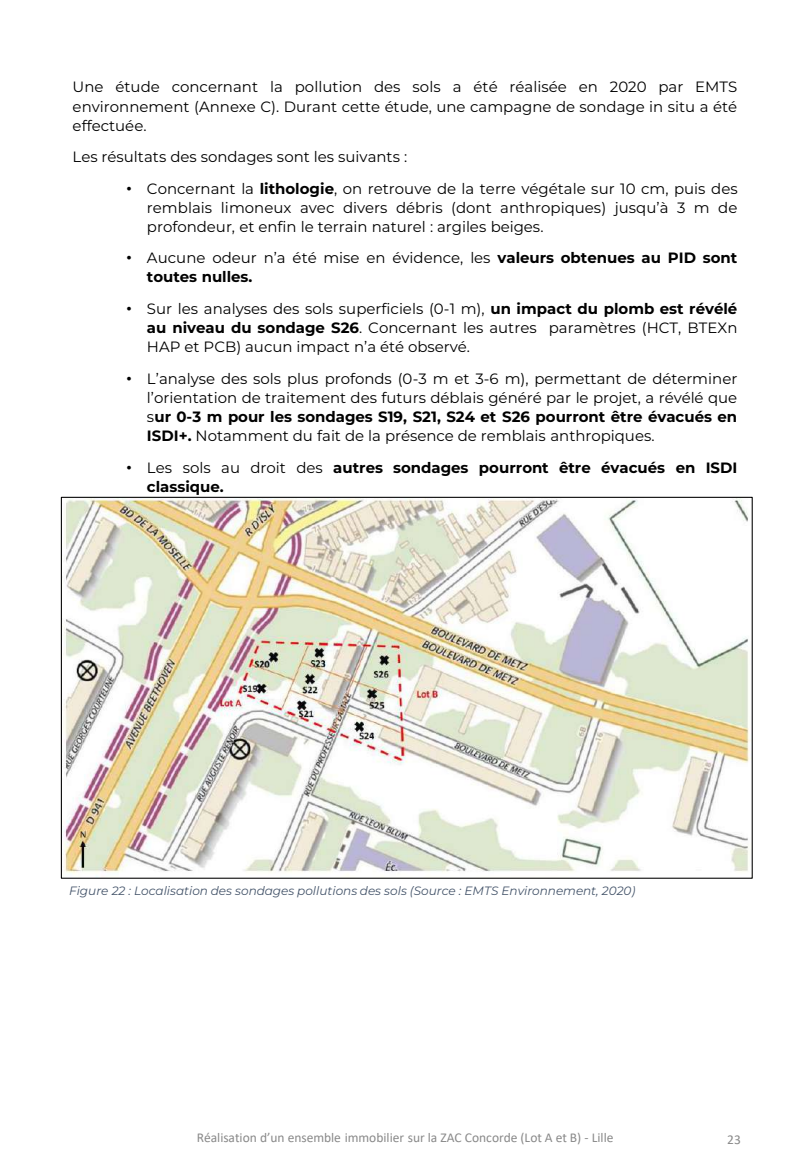
<style>
.page{position:relative;width:810px;height:1170px;background:#fff}
.page>*{position:absolute;margin:0;border:0;box-sizing:border-box;transform-origin:0 0}
.t1{font:15px/19.2px "Montserrat";color:#000;text-align:justify}
.t2{font:700 15px/19.2px "Montserrat";color:#000}
.t3{font:13.5px "Calibri";letter-spacing:-.005em;color:#898989}
.t4{font:italic 12px "Montserrat";color:#44546a}
.s1{font-family:"Arial"}
.s2{font-weight:700}
.s3{font-family:"Arial";font-weight:400}
.s4{font-weight:400}
</style>
<div class="page">
<img style="left:64px;top:499px;width:687px;height:378px">
<p class="t1" style="left:73px;top:77px;width:666px">Une étude concernant la pollution des sols a été réalisée en 2020 par EMTS environnement (Annexe C). Durant cette étude, une campagne de sondage in situ a été effectuée.</p>
<p class="t1" style="left:73px;top:147px;width:336px">Les résultats des sondages sont les suivants :</p>
<p class="t1" style="left:147px;top:179px;width:592px;text-indent:-20px"><span class="s1">•</span> Concernant la <span class="s2">lithologie</span>, on retrouve de la terre végétale sur 10 cm, puis des remblais limoneux avec divers débris (dont anthropiques) jusqu’à 3 m de profondeur, et enfin le terrain naturel : argiles beiges.</p>
<p class="t2" style="left:147px;top:248px;width:592px;text-indent:-20px"><span class="s3">•</span> <span class="s4">Aucune odeur n’a été mise en évidence, les</span> valeurs obtenues au PID sont toutes nulles.</p>
<p class="t1" style="left:147px;top:299px;width:592px;text-indent:-20px"><span class="s1">•</span> Sur les analyses des sols superficiels (0-1 m), <span class="s2">un impact du plomb est révélé au niveau du sondage S26</span>. Concernant les autres paramètres (HCT, BTEXn HAP et PCB) aucun impact n’a été observé.</p>
<p class="t1" style="left:147px;top:369px;width:592px;text-indent:-20px"><span class="s1">•</span> L’analyse des sols plus profonds (0-3 m et 3-6 m), permettant de déterminer l’orientation de traitement des futurs déblais généré par le projet, a révélé que s<span class="s2">ur 0-3 m pour les sondages S19, S21, S24 et S26 pourront être évacués en ISDI+.</span> Notamment du fait de la présence de remblais anthropiques.</p>
<p class="t2" style="left:147px;top:458px;width:592px;text-indent:-20px"><span class="s3">•</span> <span class="s4">Les sols au droit des</span> autres sondages pourront être évacués en ISDI classique.</p>
<p class="t4" style="left:69px;top:883px;width:568px">Figure 22 : Localisation des sondages pollutions des sols (Source : EMTS Environnement, 2020)</p>
<p class="t3" style="left:197px;top:1132px;width:418px">Réalisation d’un ensemble immobilier sur la ZAC Concorde (Lot A et B) - Lille</p>
<p class="t3" style="left:727px;top:1133px;width:15px">23</p>
</div>
